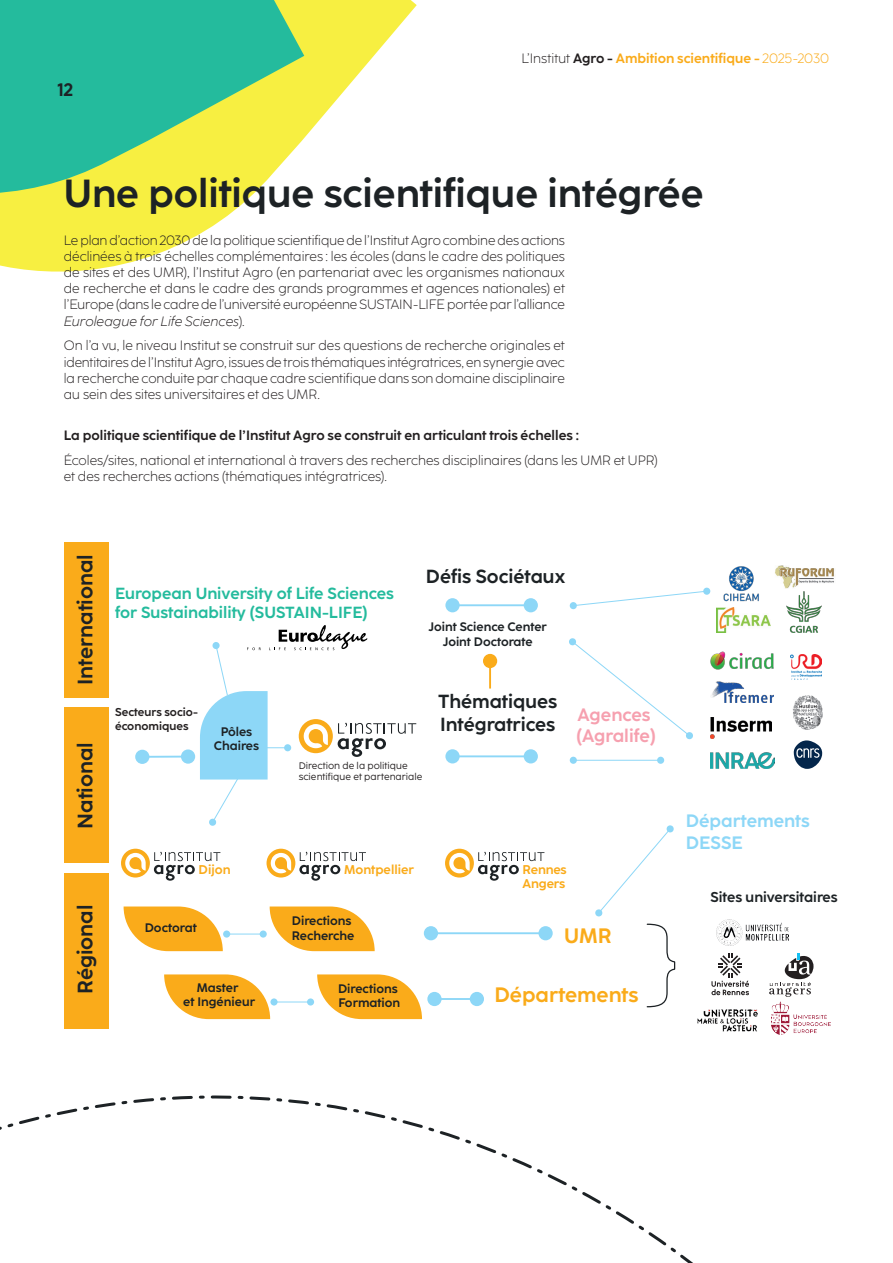
<style>
.page{position:relative;width:893px;height:1263px;background:#fff}
.page>*{position:absolute;margin:0;border:0;box-sizing:border-box;transform-origin:0 0}
.t1{font:700 39px "Coco Sharp";color:#1d2225}
.t2{font:700 20.85px "Coco Sharp";color:#1d2225}
.t3{font:700 20.85px "Coco Sharp";color:#faab1a}
.t4{font:700 18.9px/22.6px "Coco Sharp";color:#1d2225}
.t5{font:700 18px "Coco Sharp";color:#1d2225}
.t6{font:700 17.85px/21.5px "Coco Sharp";color:#8dd7f7}
.t7{font:700 17.85px/21.5px "Coco Sharp";color:#f6a0af}
.t8{font:700 16.05px/19.4px "Coco Sharp";color:#24bb9d}
.t9{font:700 14.1px "Coco Sharp";color:#1d2225}
.t10{font:300 13.5px/16.2px "Coco Sharp";letter-spacing:-.005em;color:#231f20;text-align:justify}
.t11{font:700 13.5px "Coco Sharp";color:#231f20}
.t12{font:700 13.5px "Coco Sharp";color:#faab1a}
.t13{font:italic 300 13.5px "Coco Sharp Trial";color:#231f20}
.t14{font:700 12.6px/13.5px "Coco Sharp";color:#faab1a}
.t15{font:700 12.3px/14.9px "Coco Sharp";color:#1d2225;text-align:center}
.t16{font:700 11.4px/13.6px "Coco Sharp";color:#231f20}
.t17{font:9.45px/11.4px "Coco Sharp L";color:#231f20}
.s1{font-weight:300;color:#231f20}
.s2{color:#231f20}
.s3{font-weight:300}
.s4{font-family:"Coco Sharp";font-style:normal}
</style>
<div class="page">
<svg style="left:0;top:0;width:417px;height:272px"></svg>
<svg style="left:0;top:0;width:304px;height:194px;background:#67cb83"></svg>
<div style="left:64px;top:873px;width:45px;height:156px;background:#faab1a"></div>
<div style="left:64px;top:708px;width:45px;height:155px;background:#faab1a"></div>
<svg style="left:124px;top:906px;width:99px;height:45px"></svg>
<svg style="left:270px;top:906px;width:105px;height:45px"></svg>
<svg style="left:164px;top:974px;width:103px;height:28px;background:#fab83e"></svg>
<svg style="left:317px;top:974px;width:102px;height:28px;background:#fab83e"></svg>
<div style="left:64px;top:542px;width:45px;height:155px;background:#faab1a"></div>
<hr style="left:274px;top:1001px;width:37px;height:1px;background:#8dd7f7">
<div style="left:270px;top:998px;width:8px;height:7px;background:#8dd7f7;border-radius:50%"></div>
<div style="left:307px;top:998px;width:7px;height:7px;background:#8dd7f7;border-radius:50%"></div>
<hr style="left:431px;top:932px;width:115px;height:2px;background:#8dd7f7">
<div style="left:424px;top:926px;width:14px;height:14px;background:#8dd7f7;border-radius:50%"></div>
<div style="left:538px;top:926px;width:15px;height:14px;background:#8dd7f7;border-radius:50%"></div>
<hr style="left:489px;top:661px;width:2px;height:27px;background:#faab1a">
<div style="left:483px;top:654px;width:14px;height:14px;background:#faab1a;border-radius:50%"></div>
<hr style="left:452px;top:604px;width:79px;height:2px;background:#8dd7f7">
<div style="left:445px;top:598px;width:15px;height:14px;background:#8dd7f7;border-radius:50%"></div>
<div style="left:524px;top:598px;width:14px;height:14px;background:#8dd7f7;border-radius:50%"></div>
<hr style="left:452px;top:755px;width:79px;height:2px;background:#8dd7f7">
<div style="left:445px;top:749px;width:15px;height:14px;background:#8dd7f7;border-radius:50%"></div>
<div style="left:524px;top:749px;width:14px;height:14px;background:#8dd7f7;border-radius:50%"></div>
<hr style="left:434px;top:998px;width:43px;height:2px;background:#8dd7f7">
<div style="left:427px;top:992px;width:15px;height:14px;background:#8dd7f7;border-radius:50%"></div>
<div style="left:470px;top:992px;width:14px;height:14px;background:#8dd7f7;border-radius:50%"></div>
<hr style="left:226px;top:933px;width:37px;height:1px;background:#8dd7f7">
<div style="left:223px;top:930px;width:7px;height:7px;background:#8dd7f7;border-radius:50%"></div>
<div style="left:260px;top:930px;width:7px;height:7px;background:#8dd7f7;border-radius:50%"></div>
<hr style="left:573px;top:760px;width:88px;height:1px;background:#8dd7f7">
<div style="left:570px;top:757px;width:7px;height:7px;background:#8dd7f7;border-radius:50%"></div>
<div style="left:657px;top:757px;width:7px;height:7px;background:#8dd7f7;border-radius:50%"></div>
<svg style="left:575px;top:591px;width:128px;height:15px"></svg>
<div style="left:570px;top:602px;width:7px;height:7px;background:#8dd7f7;border-radius:50%"></div>
<div style="left:703px;top:587px;width:7px;height:8px;background:#8dd7f7;border-radius:50%"></div>
<svg style="left:569px;top:638px;width:124px;height:102px"></svg>
<svg style="left:595px;top:825px;width:79px;height:92px"></svg>
<hr style="left:142px;top:756px;width:46px;height:2px;background:#8dd7f7">
<div style="left:135px;top:750px;width:14px;height:14px;background:#8dd7f7;border-radius:50%"></div>
<div style="left:181px;top:749px;width:14px;height:15px;background:#8dd7f7;border-radius:50%"></div>
<svg style="left:646px;top:923px;width:30px;height:79px"></svg>
<svg style="left:121px;top:849px;width:99px;height:32px"></svg>
<svg style="left:267px;top:849px;width:99px;height:32px"></svg>
<svg style="left:445px;top:849px;width:99px;height:32px"></svg>
<img style="left:787px;top:591px;width:35px;height:41px">
<img style="left:723px;top:566px;width:36px;height:36px">
<img style="left:710px;top:651px;width:64px;height:19px">
<svg style="left:794px;top:740px;width:28px;height:29px"></svg>
<img style="left:711px;top:681px;width:62px;height:22px">
<img style="left:711px;top:752px;width:63px;height:17px">
<img style="left:710px;top:718px;width:61px;height:20px">
<img style="left:791px;top:654px;width:31px;height:26px">
<img style="left:792px;top:695px;width:31px;height:35px">
<img style="left:775px;top:566px;width:59px;height:22px">
<img style="left:716px;top:608px;width:55px;height:24px">
<svg style="left:711px;top:953px;width:38px;height:42px"></svg>
<svg style="left:769px;top:953px;width:44px;height:44px"></svg>
<img style="left:716px;top:919px;width:72px;height:26px">
<img style="left:772px;top:1002px;width:58px;height:33px">
<img style="left:742px;top:1009px;width:16px;height:23px">
<svg style="left:200px;top:625px;width:216px;height:201px"></svg>
<svg style="left:0;top:1002px;width:742px;height:134px"></svg>
<svg style="left:447px;top:1136px;width:246px;height:127px"></svg>
<h3 class="t5" style="left:58px;top:79px;width:17px">12</h3>
<p class="t12" style="left:521px;top:51px;width:309px"><span class="s1">L’Institut</span> <span class="s2">Agro -</span> Ambition scientifique - <span class="s3">2025-2030</span></p>
<h1 class="t1" style="left:64px;top:171px;width:641px">Une politique scientifique intégrée</h1>
<p class="t10" style="left:64px;top:232px;width:503px">Le plan d’action 2030 de la politique scientifique de l’Institut Agro combine des actions déclinées à trois échelles complémentaires : les écoles (dans le cadre des politiques de sites et des UMR), l’Institut Agro (en partenariat avec les organismes nationaux de recherche et dans le cadre des grands programmes et agences nationales) et l’Europe (dans le cadre de l’université européenne SUSTAIN-LIFE portée par l’alliance</p>
<p class="t13" style="left:64px;top:312px;width:182px">Euroleague for Life Sciences<span class="s4">).</span></p>
<p class="t10" style="left:64px;top:338px;width:503px">On l’a vu, le niveau Institut se construit sur des questions de recherche originales et identitaires de l’Institut Agro, issues de trois thématiques intégratrices, en synergie avec la recherche conduite par chaque cadre scientifique dans son domaine disciplinaire au sein des sites universitaires et des UMR.</p>
<p class="t11" style="left:64px;top:428px;width:517px">La politique scientifique de l’Institut Agro se construit en articulant trois échelles :</p>
<p class="t10" style="left:64px;top:452px;width:595px">Écoles/sites, national et international à travers des recherches disciplinaires (dans les UMR et UPR) et des recherches actions (thématiques intégratrices).</p>
<h2 class="t2" style="left:73px;top:685px;width:132px;rotate:-90deg">International</h2>
<h2 class="t2" style="left:73px;top:829px;width:88px;rotate:-90deg">National</h2>
<h2 class="t2" style="left:73px;top:994px;width:90px;rotate:-90deg">Régional</h2>
<p class="t8" style="left:115px;top:584px;width:280px">European University of Life Sciences for Sustainability (SUSTAIN-LIFE)</p>
<h3 class="t4" style="left:426px;top:565px;width:141px">Défis Sociétaux</h3>
<p class="t15" style="left:429px;top:619px;width:120px">Joint Science Center<br>Joint Doctorate</p>
<p class="t16" style="left:115px;top:705px;width:84px">Secteurs socio&shy;économiques</p>
<p class="t15" style="left:214px;top:724px;width:47px">Pôles<br>Chaires</p>
<p class="t17" style="left:299px;top:760px;width:125px">Direction de la politique scientifique et partenariale</p>
<h3 class="t4" style="left:438px;top:690px;width:121px">Thématiques<br>Intégratrices</h3>
<h3 class="t7" style="left:577px;top:704px;width:81px">Agences (Agralife)</h3>
<p class="t14" style="left:199px;top:863px;width:33px">Dijon</p>
<p class="t14" style="left:344px;top:863px;width:71px">Montpellier</p>
<p class="t14" style="left:523px;top:863px;width:45px">Rennes<br>Angers</p>
<p class="t15" style="left:145px;top:920px;width:53px">Doctorat</p>
<p class="t15" style="left:292px;top:914px;width:64px;text-align:left">Directions<br>Recherche</p>
<p class="t15" style="left:183px;top:980px;width:73px">Master<br>et Ingénieur</p>
<p class="t15" style="left:338px;top:981px;width:64px;text-align:left">Directions<br>Formation</p>
<h2 class="t3" style="left:564px;top:923px;width:49px">UMR</h2>
<h2 class="t3" style="left:494px;top:982px;width:146px">Départements</h2>
<h3 class="t6" style="left:686px;top:810px;width:125px">Départements<br>DESSE</h3>
<p class="t9" style="left:710px;top:889px;width:129px">Sites universitaires</p>
</div>
